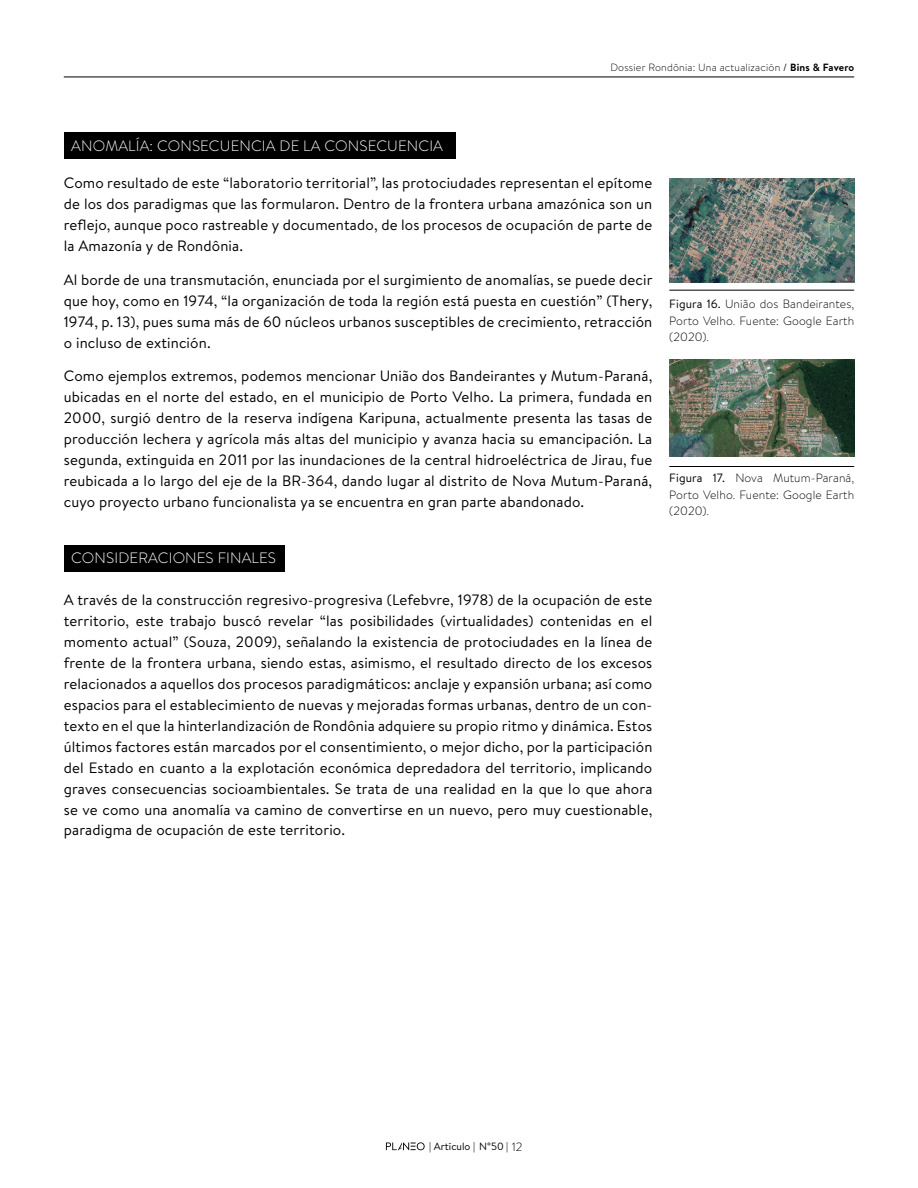
<style>
.page{position:relative;width:918px;height:1188px;background:#fff}
.page>*{position:absolute;margin:0;border:0;box-sizing:border-box;transform-origin:0 0}
.t1{font:15px/21px "Brandon Text";letter-spacing:.01em;color:#000;text-align:justify}
.t2{font:300 15px "Brandon Text";letter-spacing:.01em;color:#fff}
.t3{font:300 12px/16.5px "Brandon Text";letter-spacing:.01em;color:#000;text-align:justify}
.t4{font:300 10.5px "Brandon Text";letter-spacing:.02em;color:#000}
.t5{font:10.5px "Brandon Text";color:#000}
.s1{font-weight:400}
.s2{font-weight:700}
.s3{font-weight:300;font-size:12px}
</style>
<div class="page">
<hr style="left:64px;top:77px;width:790px;height:1px;background:#000">
<svg style="left:386px;top:1142px;width:39px;height:8px"></svg>
<div style="left:64px;top:132px;width:392px;height:27px;background:#000"></div>
<div style="left:64px;top:545px;width:221px;height:27px;background:#000"></div>
<img style="left:669px;top:179px;width:185px;height:104px">
<img style="left:669px;top:360px;width:185px;height:96px">
<hr style="left:669px;top:290px;width:185px;height:1px;background:#000">
<hr style="left:669px;top:466px;width:185px;height:1px;background:#000">
<p class="t2" style="left:71px;top:135px;width:373px">ANOMALÍA: CONSECUENCIA DE LA CONSECUENCIA</p>
<p class="t4" style="left:610px;top:60px;width:245px">Dossier Rondônia: Una actualización <span class="s1">/</span> <span class="s2">Bins &amp; Favero</span></p>
<p class="t1" style="left:64px;top:172px;width:590px">Como resultado de este “laboratorio territorial”, las protociudades representan el epítome de los dos paradigmas que las formularon. Dentro de la frontera urbana amazónica son un reflejo, aunque poco rastreable y documentado, de los procesos de ocupación de parte de la Amazonía y de Rondônia.</p>
<p class="t1" style="left:64px;top:269px;width:590px">Al borde de una transmutación, enunciada por el surgimiento de anomalías, se puede decir que hoy, como en 1974, “la organización de toda la región está puesta en cuestión” (Thery, 1974, p. 13), pues suma más de 60 núcleos urbanos susceptibles de crecimiento, retracción o incluso de extinción.</p>
<p class="t1" style="left:64px;top:365px;width:590px">Como ejemplos extremos, podemos mencionar União dos Bandeirantes y Mutum-Paraná, ubicadas en el norte del estado, en el municipio de Porto Velho. La primera, fundada en 2000, surgió dentro de la reserva indígena Karipuna, actualmente presenta las tasas de producción lechera y agrícola más altas del municipio y avanza hacia su emancipación. La segunda, extinguida en 2011 por las inundaciones de la central hidroeléctrica de Jirau, fue reubicada a lo largo del eje de la BR-364, dando lugar al distrito de Nova Mutum-Paraná, cuyo proyecto urbano funcionalista ya se encuentra en gran parte abandonado.</p>
<p class="t2" style="left:71px;top:548px;width:206px">CONSIDERACIONES FINALES</p>
<p class="t1" style="left:64px;top:588px;width:590px">A través de la construcción regresivo-progresiva (Lefebvre, 1978) de la ocupación de este territorio, este trabajo buscó revelar “las posibilidades (virtualidades) contenidas en el momento actual” (Souza, 2009), señalando la existencia de protociudades en la línea de frente de la frontera urbana, siendo estas, asimismo, el resultado directo de los excesos relacionados a aquellos dos procesos paradigmáticos: anclaje y expansión urbana; así como espacios para el establecimiento de nuevas y mejoradas formas urbanas, dentro de un con&shy;texto en el que la hinterlandización de Rondônia adquiere su propio ritmo y dinámica. Estos últimos factores están marcados por el consentimiento, o mejor dicho, por la participación del Estado en cuanto a la explotación económica depredadora del territorio, implicando graves consecuencias socioambientales. Se trata de una realidad en la que lo que ahora se ve como una anomalía va camino de convertirse en un nuevo, pero muy cuestionable, paradigma de ocupación de este territorio.</p>
<p class="t3" style="left:669px;top:296px;width:186px"><span class="s1">Figura 16.</span> União dos Bandeirantes, Porto Velho. Fuente: Google Earth (2020).</p>
<p class="t3" style="left:669px;top:469px;width:186px"><span class="s1">Figura 17.</span> Nova Mutum-Paraná, Porto Velho. Fuente: Google Earth (2020).</p>
<p class="t5" style="left:429px;top:1139px;width:95px">| Artículo | N°50 | <span class="s3">12</span></p>
</div>
